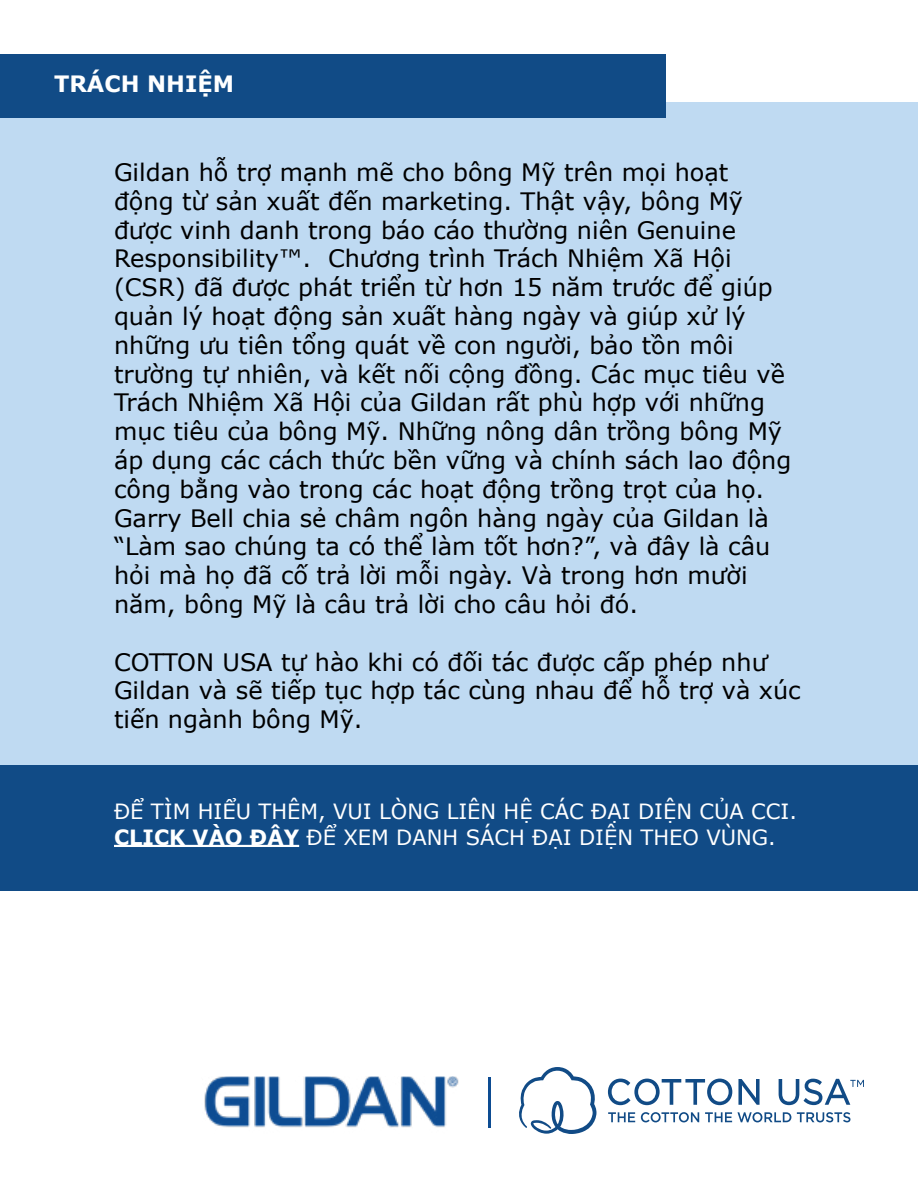
<style>
.page{position:relative;width:918px;height:1188px;background:#fff}
.page>*{position:absolute;margin:0;border:0;box-sizing:border-box;transform-origin:0 0}
.t1{font:24px/28.8px "Verdana";color:#000}
.t2{font:700 22.5px "Verdana";color:#fff}
.t3{font:21px/25.2px "Verdana";color:#fff}
.s1{font-weight:700}
</style>
<div class="page">
<svg style="left:519px;top:1067px;width:78px;height:67px"></svg>
<svg style="left:608px;top:1079px;width:124px;height:26px"></svg>
<svg style="left:738px;top:1079px;width:22px;height:26px"></svg>
<svg style="left:779px;top:1079px;width:85px;height:26px"></svg>
<svg style="left:608px;top:1112px;width:27px;height:10px"></svg>
<svg style="left:641px;top:1112px;width:58px;height:10px"></svg>
<svg style="left:705px;top:1112px;width:86px;height:10px"></svg>
<svg style="left:797px;top:1112px;width:53px;height:10px"></svg>
<div style="left:0;top:103px;width:918px;height:662px;background:#bfdaf2"></div>
<div style="left:0;top:54px;width:666px;height:64px;background:#114b86"></div>
<img style="left:204px;top:1076px;width:255px;height:52px">
<hr style="left:489px;top:1077px;width:2px;height:51px;background:#0d4c92">
<div style="left:0;top:765px;width:918px;height:126px;background:#114b86"></div>
<hr style="left:114px;top:845px;width:185px;height:2px;background:#fff">
<p class="t2" style="left:54px;top:68px;width:182px">TRÁCH NHIỆM</p>
<p class="t1" style="left:114px;top:158px;width:679px">Gildan hỗ trợ mạnh mẽ cho bông Mỹ trên mọi hoạt động từ sản xuất đến marketing. Thật vậy, bông Mỹ được vinh danh trong báo cáo thường niên Genuine Responsibility™. Chương trình Trách Nhiệm Xã Hội (CSR) đã được phát triển từ hơn 15 năm trước để giúp quản lý hoạt động sản xuất hàng ngày và giúp xử lý những ưu tiên tổng quát về con người, bảo tồn môi trường tự nhiên, và kết nối cộng đồng. Các mục tiêu về Trách Nhiệm Xã Hội của Gildan rất phù hợp với những mục tiêu của bông Mỹ. Những nông dân trồng bông Mỹ áp dụng các cách thức bền vững và chính sách lao động công bằng vào trong các hoạt động trồng trọt của họ.<br>Garry Bell chia sẻ châm ngôn hàng ngày của Gildan là “Làm sao chúng ta có thể làm tốt hơn?”, và đây là câu hỏi mà họ đã cố trả lời mỗi ngày. Và trong hơn mười năm, bông Mỹ là câu trả lời cho câu hỏi đó.</p>
<p class="t1" style="left:114px;top:647px;width:688px">COTTON USA tự hào khi có đối tác được cấp phép như<br>Gildan và sẽ tiếp tục hợp tác cùng nhau để hỗ trợ và xúc tiến ngành bông Mỹ.</p>
<p class="t3" style="left:114px;top:799px;width:685px">ĐỂ TÌM HIỂU THÊM, VUI LÒNG LIÊN HỆ CÁC ĐẠI DIỆN CỦA CCI.<br><span class="s1">CLICK VÀO ĐÂY</span> ĐỂ XEM DANH SÁCH ĐẠI DIỆN THEO VÙNG.</p>
</div>
